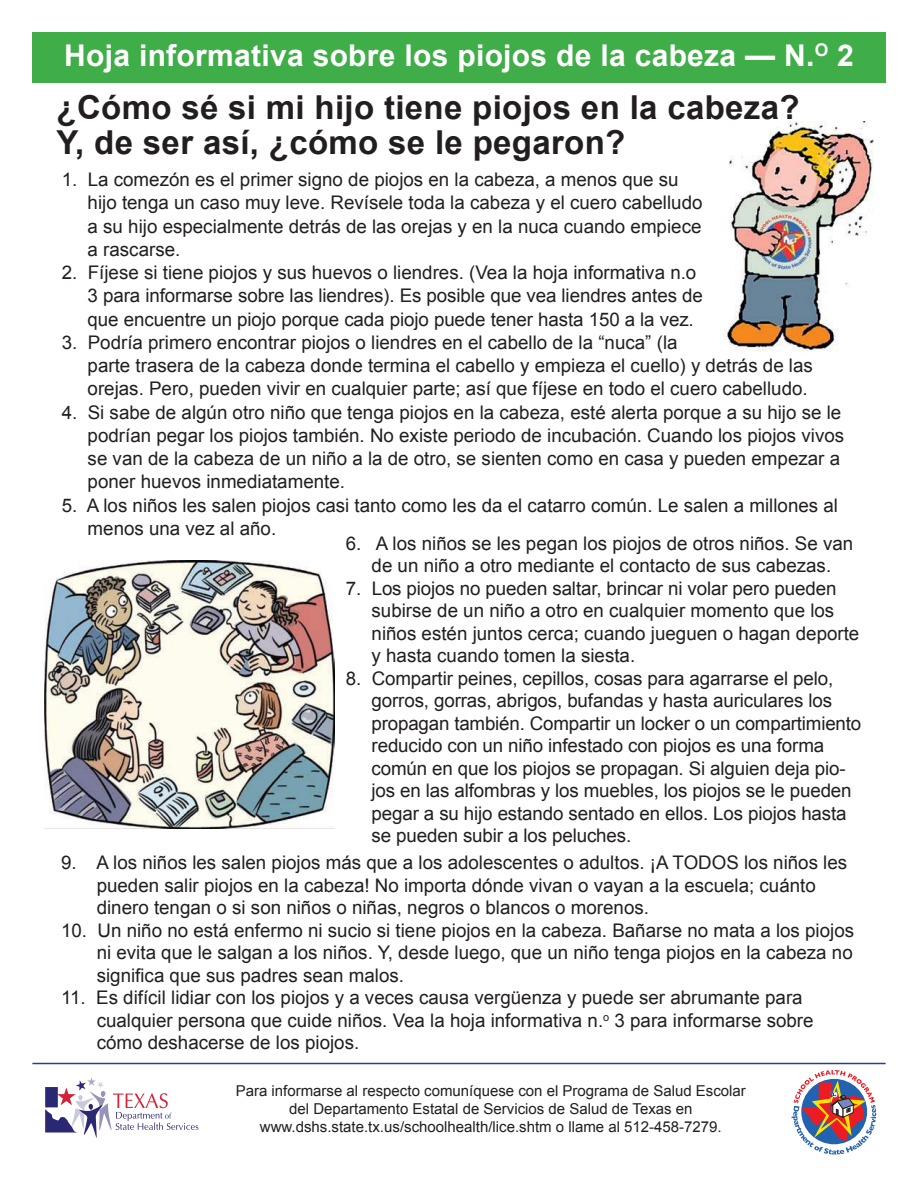
<style>
.page{position:relative;width:918px;height:1188px;background:#fff}
.page>*{position:absolute;margin:0;border:0;box-sizing:border-box;transform-origin:0 0}
.t1{font:700 33px/34.5px "Arial";letter-spacing:.01em;color:#221e1f}
.t2{font:700 30px "Arial";letter-spacing:.01em;color:#fff}
.t3{font:18.75px/22.5px "Arial";color:#221e1f}
.t4{font:15px/18px "Arial";color:#221e1f;text-align:center}
</style>
<div class="page">
<svg style="left:45px;top:1077px;width:153px;height:61px"></svg>
<svg style="left:792px;top:1070px;width:84px;height:85px"></svg>
<div style="left:32px;top:32px;width:854px;height:50px;background:#3fad48"></div>
<hr style="left:32px;top:1063px;width:854px;height:1px;background:#243f8e">
<img style="left:724px;top:121px;width:150px;height:231px">
<img style="left:45px;top:561px;width:289px;height:267px">
<h2 class="t2" style="left:64px;top:44px;width:791px">Hoja informativa sobre los piojos de la cabeza — N.<sup>O</sup> 2</h2>
<h1 class="t1" style="left:57px;top:93px;width:744px">¿Cómo sé si mi hijo tiene piojos en la cabeza?<br>Y, de ser así, ¿cómo se le pegaron?</h1>
<p class="t3" style="left:88px;top:170px;width:616px;line-height:23.2px;text-indent:-26px">1. La comezón es el primer signo de piojos en la cabeza, a menos que su hijo tenga un caso muy leve. Revísele toda la cabeza y el cuero cabelludo a su hijo especialmente detrás de las orejas y en la nuca cuando empiece a rascarse.</p>
<p class="t3" style="left:88px;top:263px;width:617px;line-height:23.2px;text-indent:-26px">2. Fíjese si tiene piojos y sus huevos o liendres. (Vea la hoja informativa n.o<br>3 para informarse sobre las liendres). Es posible que vea liendres antes de que encuentre un piojo porque cada piojo puede tener hasta 150 a la vez.</p>
<p class="t3" style="left:88px;top:332px;width:727px;line-height:23.2px;text-indent:-26px">3. Podría primero encontrar piojos o liendres en el cabello de la “nuca” (la<br>parte trasera de la cabeza donde termina el cabello y empieza el cuello) y detrás de las orejas. Pero, pueden vivir en cualquier parte; así que fíjese en todo el cuero cabelludo.</p>
<p class="t3" style="left:88px;top:402px;width:758px;line-height:23.2px;text-indent:-26px">4. Si sabe de algún otro niño que tenga piojos en la cabeza, esté alerta porque a su hijo se le podrían pegar los piojos también. No existe periodo de incubación. Cuando los piojos vivos se van de la cabeza de un niño a la de otro, se sienten como en casa y pueden empezar a poner huevos inmediatamente.</p>
<p class="t3" style="left:88px;top:495px;width:752px;line-height:23.2px;text-indent:-26px">5. A los niños les salen piojos casi tanto como les da el catarro común. Le salen a millones al menos una vez al año.</p>
<p class="t3" style="left:346px;top:534px;width:509px;text-align:center">6. A los niños se les pegan los piojos de otros niños. Se van de un niño a otro mediante el contacto de sus cabezas.</p>
<p class="t3" style="left:372px;top:579px;width:489px;text-indent:-26px">7. Los piojos no pueden saltar, brincar ni volar pero pueden subirse de un niño a otro en cualquier momento que los niños estén juntos cerca; cuando jueguen o hagan deporte y hasta cuando tomen la siesta.</p>
<p class="t3" style="left:372px;top:669px;width:491px;text-indent:-26px">8. Compartir peines, cepillos, cosas para agarrarse el pelo, gorros, gorras, abrigos, bufandas y hasta auriculares los propagan también. Compartir un locker o un compartimiento reducido con un niño infestado con piojos es una forma común en que los piojos se propagan. Si alguien deja pio&shy;jos en las alfombras y los muebles, los piojos se le pueden pegar a su hijo estando sentado en ellos. Los piojos hasta se pueden subir a los peluches.</p>
<p class="t3" style="left:97px;top:853px;width:752px;text-indent:-36px">9. A los niños les salen piojos más que a los adolescentes o adultos. ¡A TODOS los niños les pueden salir piojos en la cabeza! No importa dónde vivan o vayan a la escuela; cuánto dinero tengan o si son niños o niñas, negros o blancos o morenos.</p>
<p class="t3" style="left:97px;top:921px;width:759px;text-align:justify;text-indent:-36px">10. Un niño no está enfermo ni sucio si tiene piojos en la cabeza. Bañarse no mata a los piojos ni evita que le salgan a los niños. Y, desde luego, que un niño tenga piojos en la cabeza no signi昀椀ca que sus padres sean malos.</p>
<p class="t3" style="left:97px;top:988px;width:718px;text-indent:-36px">11. Es difícil lidiar con los piojos y a veces causa vergüenza y puede ser abrumante para cualquier persona que cuide niños. Vea la hoja informativa n.<sup>o</sup> 3 para informarse sobre cómo deshacerse de los piojos.</p>
<p class="t4" style="left:236px;top:1083px;width:512px">Para informarse al respecto comuníquese con el Programa de Salud Escolar del Departamento Estatal de Servicios de Salud de Texas en www.dshs.state.tx.us/schoolhealth/lice.shtm o llame al 512-458-7279.</p>
</div>
